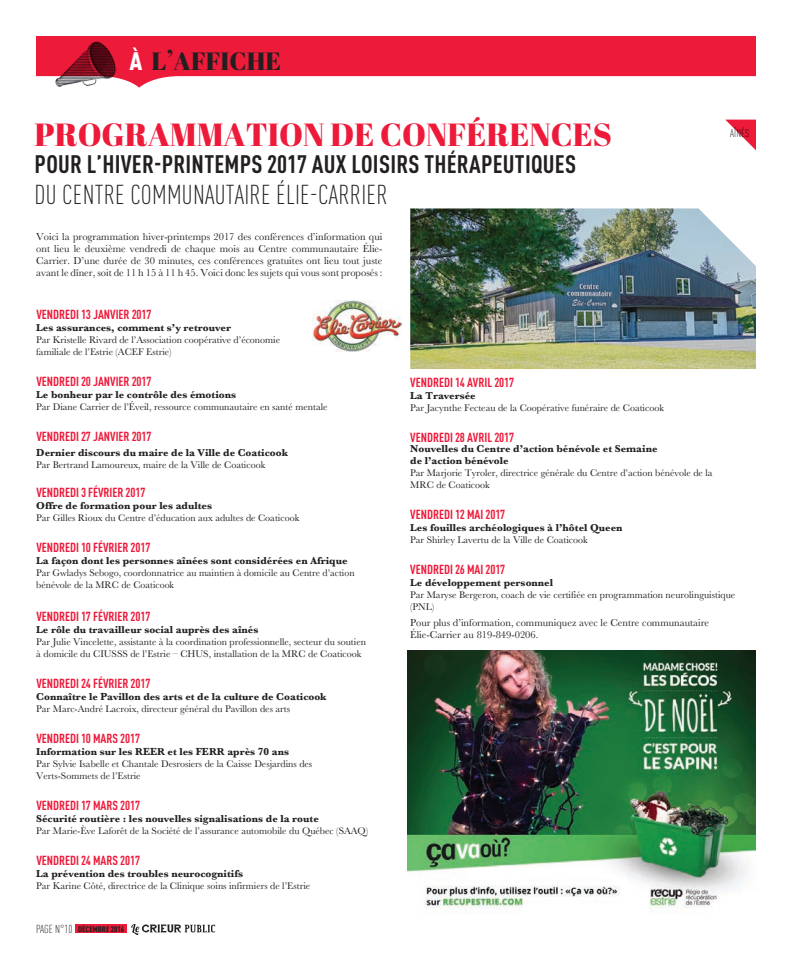
<style>
.page{position:relative;width:792px;height:972px;background:#fff}
.page>*{position:absolute;margin:0;border:0;box-sizing:border-box;transform-origin:0 0}
.t1{font:32px "Abril Fatface";color:#ed1a3a}
.t2{font:300 condensed 27px "DINOT";letter-spacing:.01em;color:#231f20}
.t3{font:700 condensed 25px "DINOT";letter-spacing:.01em;color:#231f20}
.t4{font:25px "Abril Fatface";color:#231f20}
.t5{font:700 condensed 13px "DINOT";color:#ed1a3a}
.t6{font:300 condensed 11.5px "DINOT";color:#231f20}
.t7{font:300 condensed 11px "DINOT";letter-spacing:.01em;color:#231f20}
.t8{font:700 10.5px/12px "Baskerville";color:#231f20}
.t9{font:10.5px/12px "Baskerville";color:#231f20;text-align:justify}
.t10{font:10px/12px "Baskerville";color:#231f20}
.t11{font:900 condensed 8px "DINOT";letter-spacing:.01em;color:#231f20}
.s1{font-family:"DINOT";font-weight:900;font-stretch:condensed;color:#fff}
.s2{font-size:28px}
.s3{font-weight:300;font-size:11.5px}
</style>
<div class="page">
<svg style="left:36px;top:36px;width:720px;height:52px;fill:#ed1a3a"></svg>
<div style="left:76px;top:924px;width:51px;height:9px;background:#ed1a3a"></div>
<svg style="left:131px;top:924px;width:84px;height:11px"></svg>
<img style="left:55px;top:41px;width:62px;height:47px">
<svg style="left:725px;top:120px;width:31px;height:30px"></svg>
<img style="left:410px;top:208px;width:346px;height:161px">
<img style="left:312px;top:300px;width:89px;height:52px">
<img style="left:408px;top:651px;width:348px;height:263px">
<h3 class="t4" style="left:129px;top:44px;width:153px"><span class="s1">À</span> L<span class="s2">’</span>AFFICHE</h3>
<h1 class="t1" style="left:34px;top:112px;width:45px">PROGR</h1>
<h1 class="t1" style="left:148px;top:112px;width:461px">AMMATION DE CONFÉRENCES</h1>
<p class="t7" style="left:730px;top:127px;width:20px">AÎNÉS</p>
<h3 class="t3" style="left:35px;top:149px;width:543px">POUR L’HIVER-PRINTEMPS 2017 AUX LOISIRS THÉRAPEUTIQUES</h3>
<h2 class="t2" style="left:35px;top:179px;width:354px">DU CENTRE COMMUNAUTAIRE ÉLIE-CARRIER</h2>
<p class="t9" style="left:36px;top:231px;width:348px">Voici la programmation hiver-printemps 2017 des conférences d’information qui ont lieu le deuxième vendredi de chaque mois au Centre communautaire Élie-Carrier. D’une durée de 30 minutes, ces conférences gratuites ont lieu tout juste avant le dîner, soit de 11 h 15 à 11 h 45. Voici donc les sujets qui vous sont proposés :</p>
<h3 class="t5" style="left:36px;top:307px;width:117px">VENDREDI 13 JANVIER 2017</h3>
<p class="t8" style="left:36px;top:322px;width:196px">Les assurances, comment s’y retrouver</p>
<p class="t10" style="left:36px;top:334px;width:245px">Par Kristelle Rivard de l’Association coopérative d’économie familiale de l’Estrie (ACEF Estrie)</p>
<h3 class="t5" style="left:36px;top:374px;width:117px">VENDREDI 20 JANVIER 2017</h3>
<p class="t8" style="left:36px;top:389px;width:201px">Le bonheur par le contrôle des émotions</p>
<p class="t10" style="left:36px;top:401px;width:293px">Par Diane Carrier de l’Éveil, ressource communautaire en santé mentale</p>
<h3 class="t5" style="left:36px;top:429px;width:117px">VENDREDI 27 JANVIER 2017</h3>
<p class="t8" style="left:36px;top:446px;width:253px">Dernier discours du maire de la Ville de Coaticook</p>
<p class="t10" style="left:36px;top:458px;width:231px">Par Bertrand Lamoureux, maire de la Ville de Coaticook</p>
<h3 class="t5" style="left:36px;top:484px;width:111px">VENDREDI 3 FÉVRIER 2017</h3>
<p class="t8" style="left:36px;top:499px;width:177px">Offre de formation pour les adultes</p>
<p class="t10" style="left:36px;top:511px;width:264px">Par Gilles Rioux du Centre d’éducation aux adultes de Coaticook</p>
<h3 class="t5" style="left:36px;top:539px;width:116px">VENDREDI 10 FÉVRIER 2017</h3>
<p class="t8" style="left:36px;top:554px;width:313px">La façon dont les personnes aînées sont considérées en Afrique</p>
<p class="t10" style="left:36px;top:566px;width:320px">Par Gwladys Sebogo, coordonnatrice au maintien à domicile au Centre d’action bénévole de la MRC de Coaticook</p>
<h3 class="t5" style="left:36px;top:608px;width:116px">VENDREDI 17 FÉVRIER 2017</h3>
<p class="t8" style="left:36px;top:623px;width:224px">Le rôle du travailleur social auprès des aînés</p>
<p class="t10" style="left:36px;top:635px;width:331px">Par Julie Vincelette, assistante à la coordination professionnelle, secteur du soutien à domicile du CIUSSS de l’Estrie – CHUS, installation de la MRC de Coaticook</p>
<h3 class="t5" style="left:36px;top:675px;width:116px">VENDREDI 24 FÉVRIER 2017</h3>
<p class="t8" style="left:36px;top:690px;width:292px">Connaître le Pavillon des arts et de la culture de Coaticook</p>
<p class="t10" style="left:36px;top:702px;width:255px">Par Marc-André Lacroix, directeur général du Pavillon des arts</p>
<h3 class="t5" style="left:36px;top:730px;width:105px">VENDREDI 10 MARS 2017</h3>
<p class="t8" style="left:36px;top:745px;width:254px">Information sur les REER et les FERR après 70 ans</p>
<p class="t10" style="left:36px;top:757px;width:278px">Par Sylvie Isabelle et Chantale Desrosiers de la Caisse Desjardins des<br>Verts-Sommets de l’Estrie</p>
<h3 class="t5" style="left:36px;top:797px;width:105px">VENDREDI 17 MARS 2017</h3>
<p class="t8" style="left:36px;top:812px;width:284px">Sécurité routière : les nouvelles signalisations de la route</p>
<p class="t10" style="left:36px;top:824px;width:334px">Par Marie-Ève Laforêt de la Société de l’assurance automobile du Québec (SAAQ)</p>
<h3 class="t5" style="left:36px;top:852px;width:105px">VENDREDI 24 MARS 2017</h3>
<p class="t8" style="left:36px;top:867px;width:208px">La prévention des troubles neurocognitifs</p>
<p class="t10" style="left:36px;top:879px;width:275px">Par Karine Côté, directrice de la Clinique soins infirmiers de l’Estrie</p>
<h3 class="t5" style="left:410px;top:374px;width:105px">VENDREDI 14 AVRIL 2017</h3>
<p class="t8" style="left:410px;top:389px;width:67px">La Traversée</p>
<p class="t10" style="left:410px;top:402px;width:255px">Par Jacynthe Fecteau de la Coopérative funéraire de Coaticook</p>
<h3 class="t5" style="left:410px;top:429px;width:105px">VENDREDI 28 AVRIL 2017</h3>
<p class="t8" style="left:410px;top:442px;width:249px">Nouvelles du Centre d’action bénévole et Semaine de l’action bénévole</p>
<p class="t10" style="left:410px;top:467px;width:304px">Par Marjorie Tyroler, directrice générale du Centre d’action bénévole de la<br>MRC de Coaticook</p>
<h3 class="t5" style="left:410px;top:506px;width:97px">VENDREDI 12 MAI 2017</h3>
<p class="t8" style="left:410px;top:521px;width:214px">Les fouilles archéologiques à l’hôtel Queen</p>
<p class="t10" style="left:410px;top:534px;width:179px">Par Shirley Lavertu de la Ville de Coaticook</p>
<h3 class="t5" style="left:410px;top:561px;width:97px">VENDREDI 26 MAI 2017</h3>
<p class="t8" style="left:410px;top:576px;width:144px">Le développement personnel</p>
<p class="t10" style="left:410px;top:589px;width:327px">Par Maryse Bergeron, coach de vie certifiée en programmation neurolinguistique (PNL)</p>
<p class="t9" style="left:410px;top:617px;width:300px">Pour plus d’information, communiquez avec le Centre communautaire<br>Élie-Carrier au 819-849-0206.</p>
<p class="t6" style="left:36px;top:922px;width:5px">PAGE</p>
<p class="t11" style="left:55px;top:924px;width:71px"><span class="s3">N°10</span> DÉCEMBRE 2016</p>
</div>
